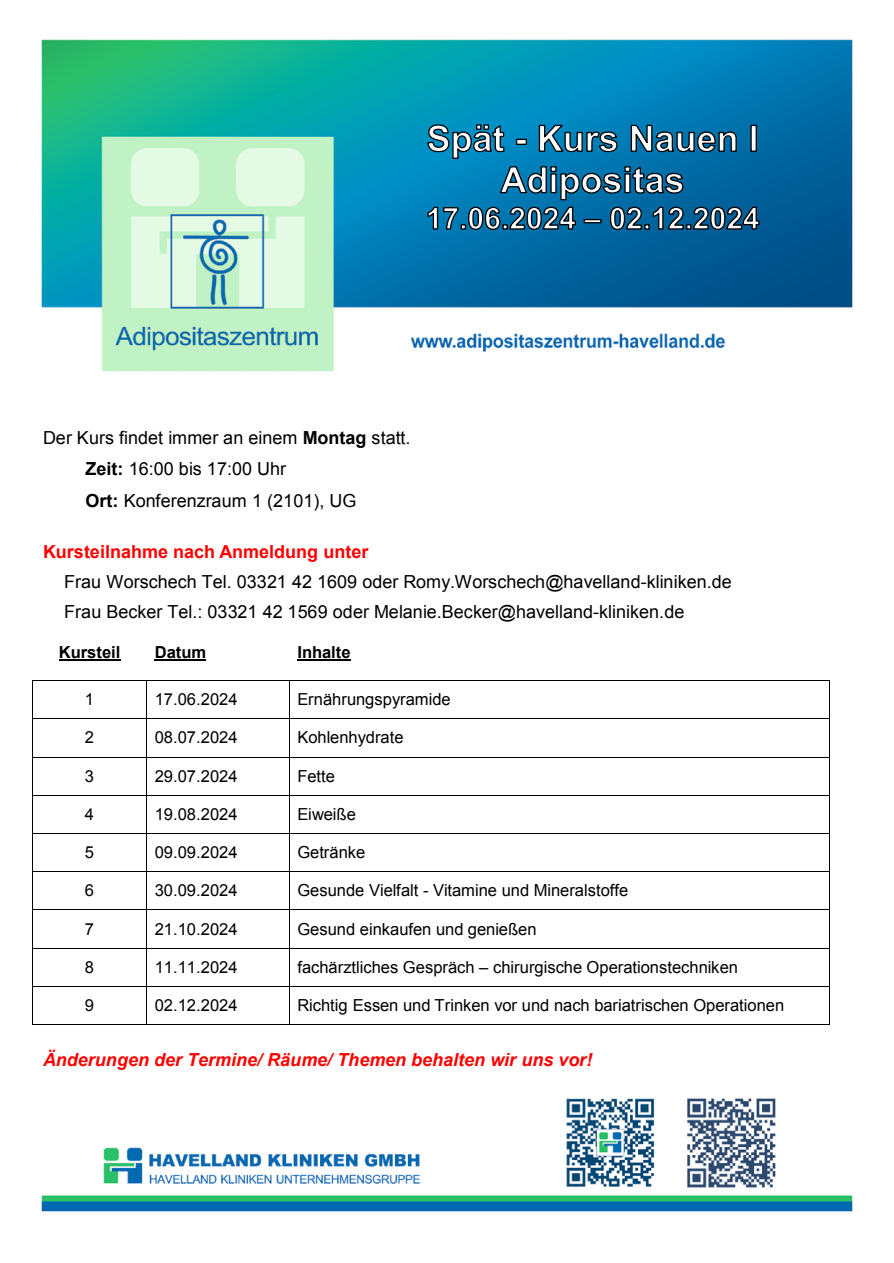
<style>
.page{position:relative;width:894px;height:1263px;background:#fff}
.page>*{position:absolute;margin:0;border:0;box-sizing:border-box;transform-origin:0 0}
.t1{font:18px/31px "Arial";color:#000}
.t2{font:italic 700 18px "Arial";color:#f00}
.t3{font:700 18px "Arial";color:#f00}
.t4{font:16.5px "Arial";color:#000}
.t5{font:700 16.5px "Arial";letter-spacing:-.005em;color:#000}
.s1{font-weight:700}
</style>
<div class="page">
<img style="left:41px;top:39px;width:812px;height:1173px">
<svg style="left:426px;top:124px;width:334px;height:107px;background:#2779a1"></svg>
<div style="left:32px;top:396px;width:820px;height:696px;background:#fff"></div>
<hr style="left:59px;top:659px;width:61px;height:2px;background:#000">
<hr style="left:155px;top:659px;width:51px;height:2px;background:#000">
<hr style="left:297px;top:659px;width:53px;height:2px;background:#000">
<hr style="left:33px;top:680px;width:113px;height:1px;background:#000">
<hr style="left:148px;top:680px;width:141px;height:1px;background:#000">
<hr style="left:290px;top:680px;width:465px;height:1px;background:#000">
<hr style="left:757px;top:680px;width:72px;height:1px;background:#000">
<hr style="left:32px;top:681px;width:1px;height:37px;background:#000">
<hr style="left:146px;top:681px;width:1px;height:37px;background:#000">
<hr style="left:289px;top:681px;width:1px;height:37px;background:#000">
<hr style="left:829px;top:681px;width:1px;height:37px;background:#000">
<hr style="left:33px;top:718px;width:113px;height:1px;background:#000">
<hr style="left:147px;top:718px;width:142px;height:1px;background:#000">
<hr style="left:290px;top:718px;width:539px;height:1px;background:#000">
<hr style="left:32px;top:719px;width:1px;height:38px;background:#000">
<hr style="left:146px;top:719px;width:1px;height:38px;background:#000">
<hr style="left:289px;top:719px;width:1px;height:38px;background:#000">
<hr style="left:829px;top:719px;width:1px;height:38px;background:#000">
<hr style="left:33px;top:757px;width:113px;height:1px;background:#000">
<hr style="left:147px;top:757px;width:142px;height:1px;background:#000">
<hr style="left:290px;top:757px;width:539px;height:1px;background:#000">
<hr style="left:32px;top:757px;width:1px;height:38px;background:#000">
<hr style="left:146px;top:757px;width:1px;height:38px;background:#000">
<hr style="left:289px;top:757px;width:1px;height:38px;background:#000">
<hr style="left:829px;top:757px;width:1px;height:38px;background:#000">
<hr style="left:33px;top:795px;width:113px;height:1px;background:#000">
<hr style="left:147px;top:795px;width:142px;height:1px;background:#000">
<hr style="left:290px;top:795px;width:539px;height:1px;background:#000">
<hr style="left:32px;top:796px;width:1px;height:37px;background:#000">
<hr style="left:146px;top:796px;width:1px;height:37px;background:#000">
<hr style="left:289px;top:796px;width:1px;height:37px;background:#000">
<hr style="left:829px;top:796px;width:1px;height:37px;background:#000">
<hr style="left:33px;top:833px;width:113px;height:1px;background:#000">
<hr style="left:147px;top:833px;width:142px;height:1px;background:#000">
<hr style="left:290px;top:833px;width:539px;height:1px;background:#000">
<hr style="left:32px;top:834px;width:1px;height:37px;background:#000">
<hr style="left:146px;top:834px;width:1px;height:37px;background:#000">
<hr style="left:289px;top:834px;width:1px;height:37px;background:#000">
<hr style="left:829px;top:834px;width:1px;height:37px;background:#000">
<hr style="left:33px;top:871px;width:113px;height:1px;background:#000">
<hr style="left:147px;top:871px;width:142px;height:1px;background:#000">
<hr style="left:290px;top:871px;width:539px;height:1px;background:#000">
<hr style="left:32px;top:872px;width:1px;height:38px;background:#000">
<hr style="left:146px;top:872px;width:1px;height:38px;background:#000">
<hr style="left:289px;top:872px;width:1px;height:38px;background:#000">
<hr style="left:829px;top:872px;width:1px;height:38px;background:#000">
<hr style="left:33px;top:910px;width:113px;height:1px;background:#000">
<hr style="left:147px;top:910px;width:142px;height:1px;background:#000">
<hr style="left:290px;top:910px;width:539px;height:1px;background:#000">
<hr style="left:32px;top:910px;width:1px;height:38px;background:#000">
<hr style="left:146px;top:910px;width:1px;height:38px;background:#000">
<hr style="left:289px;top:910px;width:1px;height:38px;background:#000">
<hr style="left:829px;top:910px;width:1px;height:38px;background:#000">
<hr style="left:33px;top:948px;width:113px;height:1px;background:#000">
<hr style="left:147px;top:948px;width:142px;height:1px;background:#000">
<hr style="left:290px;top:948px;width:539px;height:1px;background:#000">
<hr style="left:32px;top:948px;width:1px;height:38px;background:#000">
<hr style="left:146px;top:948px;width:1px;height:38px;background:#000">
<hr style="left:289px;top:948px;width:1px;height:38px;background:#000">
<hr style="left:829px;top:948px;width:1px;height:38px;background:#000">
<hr style="left:33px;top:986px;width:113px;height:1px;background:#000">
<hr style="left:147px;top:986px;width:142px;height:1px;background:#000">
<hr style="left:290px;top:986px;width:539px;height:1px;background:#000">
<hr style="left:32px;top:987px;width:1px;height:37px;background:#000">
<hr style="left:33px;top:1024px;width:113px;height:1px;background:#000">
<hr style="left:146px;top:987px;width:1px;height:37px;background:#000">
<hr style="left:147px;top:1024px;width:142px;height:1px;background:#000">
<hr style="left:289px;top:987px;width:1px;height:37px;background:#000">
<hr style="left:290px;top:1024px;width:539px;height:1px;background:#000">
<hr style="left:829px;top:987px;width:1px;height:37px;background:#000">
<div style="left:438px;top:1130px;width:92px;height:64px;background:#fff"></div>
<p class="t1" style="left:85px;top:424px;width:326px;text-indent:-42px">Der Kurs findet immer an einem <span class="s1">Montag</span> statt.<br><span class="s1">Zeit:</span> 16:00 bis 17:00 Uhr<br><span class="s1">Ort:</span> Konferenzraum 1 (2101), UG</p>
<p class="t3" style="left:43px;top:545px;width:327px">Kursteilnahme nach Anmeldung unter</p>
<p class="t1" style="left:64px;top:568px;width:669px;line-height:29.7px">Frau Worschech Tel. 03321 42 1609 oder Romy.Worschech@havelland-kliniken.de<br>Frau Becker Tel.: 03321 42 1569 oder Melanie.Becker@havelland-kliniken.de</p>
<p class="t5" style="left:59px;top:646px;width:63px">Kursteil</p>
<p class="t5" style="left:155px;top:646px;width:53px">Datum</p>
<p class="t5" style="left:297px;top:646px;width:55px">Inhalte</p>
<p class="t4" style="left:85px;top:693px;width:11px">1</p>
<p class="t4" style="left:155px;top:693px;width:84px">17.06.2024</p>
<p class="t4" style="left:297px;top:693px;width:155px">Ernährungspyramide</p>
<p class="t4" style="left:85px;top:731px;width:11px">2</p>
<p class="t4" style="left:155px;top:731px;width:84px">08.07.2024</p>
<p class="t4" style="left:297px;top:731px;width:108px">Kohlenhydrate</p>
<p class="t4" style="left:85px;top:770px;width:11px">3</p>
<p class="t4" style="left:155px;top:770px;width:84px">29.07.2024</p>
<p class="t4" style="left:297px;top:770px;width:39px">Fette</p>
<p class="t4" style="left:85px;top:808px;width:11px">4</p>
<p class="t4" style="left:155px;top:808px;width:84px">19.08.2024</p>
<p class="t4" style="left:297px;top:808px;width:60px">Eiweiße</p>
<p class="t4" style="left:85px;top:846px;width:11px">5</p>
<p class="t4" style="left:155px;top:846px;width:84px">09.09.2024</p>
<p class="t4" style="left:297px;top:846px;width:70px">Getränke</p>
<p class="t4" style="left:85px;top:884px;width:11px">6</p>
<p class="t4" style="left:155px;top:884px;width:84px">30.09.2024</p>
<p class="t4" style="left:297px;top:884px;width:333px">Gesunde Vielfalt - Vitamine und Mineralstoffe</p>
<p class="t4" style="left:85px;top:923px;width:11px">7</p>
<p class="t4" style="left:155px;top:923px;width:84px">21.10.2024</p>
<p class="t4" style="left:297px;top:923px;width:241px">Gesund einkaufen und genießen</p>
<p class="t4" style="left:85px;top:961px;width:11px">8</p>
<p class="t4" style="left:155px;top:961px;width:84px">11.11.2024</p>
<p class="t4" style="left:297px;top:961px;width:442px">fachärztliches Gespräch – chirurgische Operationstechniken</p>
<p class="t4" style="left:85px;top:999px;width:11px">9</p>
<p class="t4" style="left:155px;top:999px;width:84px">02.12.2024</p>
<p class="t4" style="left:297px;top:999px;width:488px">Richtig Essen und Trinken vor und nach bariatrischen Operationen</p>
<p class="t2" style="left:43px;top:1053px;width:551px">Änderungen der Termine/ Räume/ Themen behalten wir uns vor!</p>
</div>
